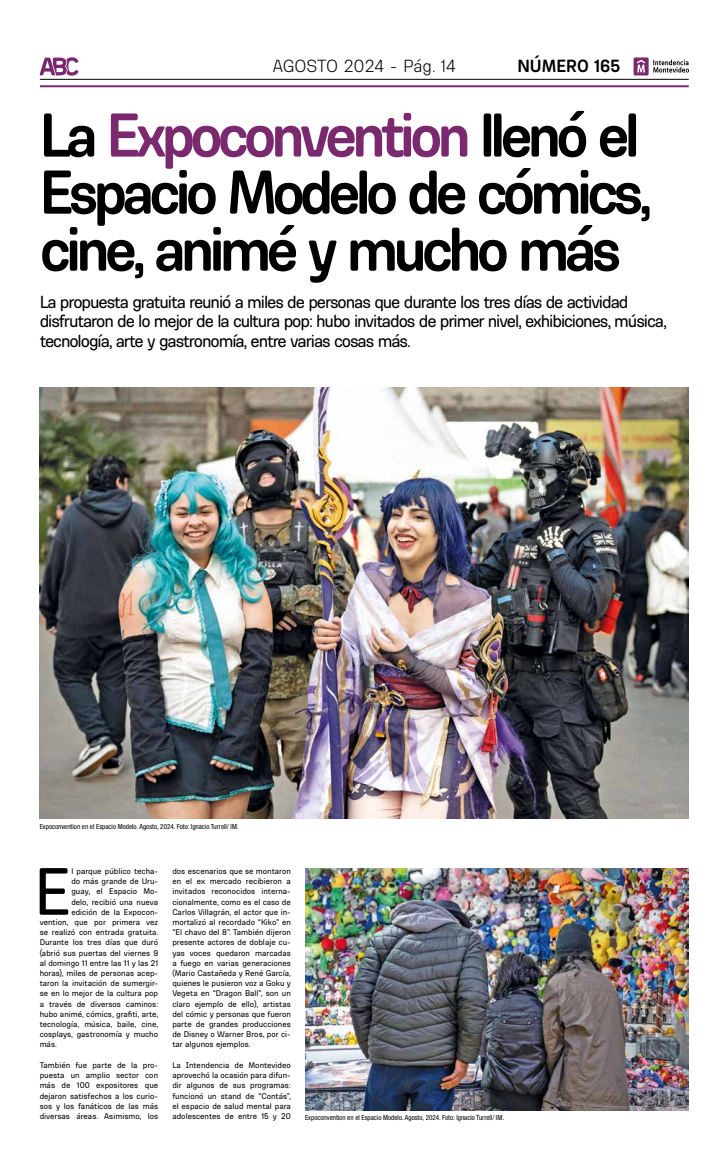
<style>
.page{position:relative;width:723px;height:1149px;background:#fff}
.page>*{position:absolute;margin:0;border:0;box-sizing:border-box;transform-origin:0 0}
.t1{font:68.5px "Ciudadana";color:#000}
.t2{font:700 63px/57px "Ciudadana";letter-spacing:-.08em;color:#000}
.t3{font:18px/19.3px "Ciudadana";letter-spacing:-.06em;color:#000}
.t4{font:300 18px "Ciudadana";color:#000}
.t5{font:700 18px "Ciudadana";color:#000}
.t6{font:8.5px/10.2px "Ciudadana";color:#000;text-align:justify}
.t7{font:condensed 7px "Helvetica Neue LT Std";color:#000}
.s1{color:#7a296f}
</style>
<div class="page">
<hr style="left:40px;top:79px;width:649px;height:1px;background:#000">
<hr style="left:40px;top:85px;width:649px;height:2px;background:#7a296f">
<svg style="left:40px;top:57px;width:39px;height:19px"></svg>
<svg style="left:633px;top:57px;width:56px;height:18px"></svg>
<img style="left:40px;top:387px;width:649px;height:431px">
<img style="left:305px;top:868px;width:384px;height:242px">
<h3 class="t4" style="left:273px;top:56px;width:185px">AGOSTO 2024 - Pág. 14</h3>
<h3 class="t5" style="left:517px;top:55px;width:104px">NÚMERO 165</h3>
<h2 class="t2" style="left:40px;top:105px;width:615px">La <span class="s1">Expoconvention</span> llenó el<br>Espacio Modelo de cómics, cine, animé y mucho más</h2>
<p class="t3" style="left:40px;top:292px;width:629px">La propuesta gratuita reunió a miles de personas que durante los tres días de actividad disfrutaron de lo mejor de la cultura pop: hubo invitados de primer nivel, exhibiciones, música, tecnología, arte y gastronomía, entre varias cosas más.</p>
<p class="t7" style="left:40px;top:822px;width:200px">Expoconvention en el Espacio Modelo. Agosto, 2024. Foto: Ignacio Turrell/ IM.</p>
<h1 class="t1" style="left:34px;top:850px;width:39px">E</h1>
<p class="t6" style="left:71px;top:865px;width:88px">l parque público techa-</p>
<p class="t6" style="left:71px;top:875px;width:88px">do más grande de Uru-</p>
<p class="t6" style="left:71px;top:885px;width:88px">guay, el Espacio Mo-</p>
<p class="t6" style="left:71px;top:896px;width:88px">delo, recibió una nueva</p>
<p class="t6" style="left:71px;top:906px;width:88px">edición de la Expocon-</p>
<p class="t6" style="left:40px;top:916px;width:120px">vention, que por primera vez</p>
<p class="t6" style="left:40px;top:926px;width:120px">se realizó con entrada gratuita.</p>
<p class="t6" style="left:40px;top:936px;width:120px">Durante los tres días que duró</p>
<p class="t6" style="left:40px;top:947px;width:120px">(abrió sus puertas del viernes 9</p>
<p class="t6" style="left:40px;top:957px;width:120px">al domingo 11 entre las 11 y las 21</p>
<p class="t6" style="left:40px;top:967px;width:120px">horas), miles de personas acep-</p>
<p class="t6" style="left:40px;top:977px;width:120px">taron la invitación de sumergir-</p>
<p class="t6" style="left:40px;top:987px;width:120px">se en lo mejor de la cultura pop</p>
<p class="t6" style="left:40px;top:998px;width:120px">a través de diversos caminos:</p>
<p class="t6" style="left:40px;top:1008px;width:120px">hubo animé, cómics, grafiti, arte,</p>
<p class="t6" style="left:40px;top:1018px;width:120px">tecnología, música, baile, cine,</p>
<p class="t6" style="left:40px;top:1028px;width:120px">cosplays, gastronomía y mucho</p>
<p class="t6" style="left:40px;top:1038px;width:19px">más.</p>
<p class="t6" style="left:40px;top:1059px;width:120px">También fue parte de la pro&shy;puesta un amplio sector con más de 100 expositores que dejaron satisfechos a los curio&shy;sos y los fanáticos de las más diversas áreas. Asimismo, los</p>
<p class="t6" style="left:172px;top:865px;width:120px">dos escenarios que se montaron en el ex mercado recibieron a invitados reconocidos interna&shy;cionalmente, como es el caso de Carlos Villagrán, el actor que in&shy;mortalizó al recordado “Kiko” en “El chavo del 8”. También dijeron presente actores de doblaje cu&shy;yas voces quedaron marcadas a fuego en varias generaciones (Mario Castañeda y René García, quienes le pusieron voz a Goku y Vegeta en “Dragon Ball”, son un claro ejemplo de ello), artistas del cómic y personas que fueron parte de grandes producciones de Disney o Warner Bros, por ci&shy;tar algunos ejemplos.</p>
<p class="t6" style="left:172px;top:1059px;width:120px">La Intendencia de Montevideo aprovechó la ocasión para difun&shy;dir algunos de sus programas: funcionó un stand de “Contás”, el espacio de salud mental para adolescentes de entre 15 y 20</p>
<p class="t7" style="left:305px;top:1113px;width:200px">Expoconvention en el Espacio Modelo. Agosto, 2024. Foto: Ignacio Turrell/ IM.</p>
</div>
